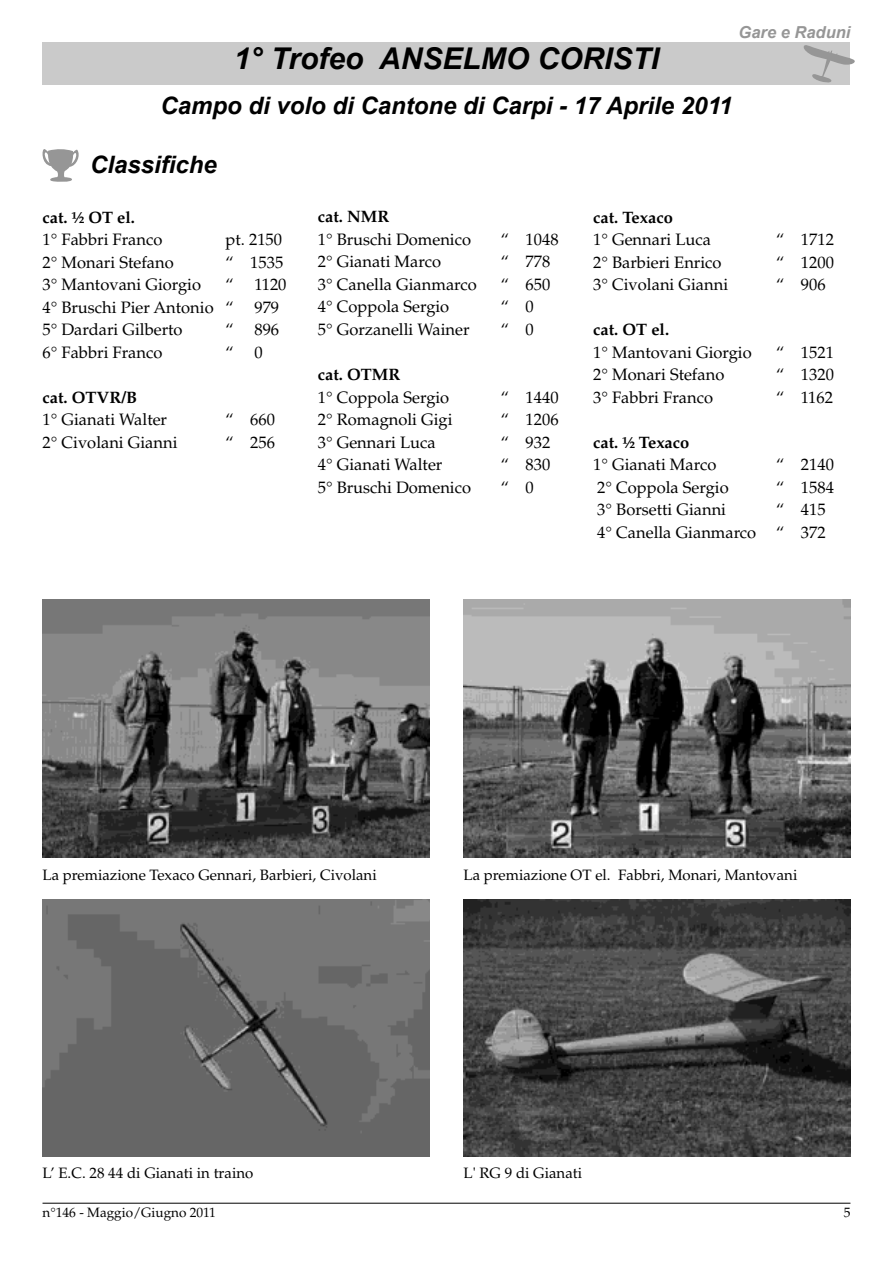
<style>
.page{position:relative;width:893px;height:1263px;background:#fff}
.page>*{position:absolute;margin:0;border:0;box-sizing:border-box;transform-origin:0 0}
.t1{font:italic 700 30px "Arial";color:#000}
.t2{font:italic 700 24px "Arial";color:#000}
.t3{font:16.5px/22.5px "Palatino";color:#000;text-align:right}
.t4{font:700 16.5px "Palatino";color:#000}
.t5{font:italic 700 16.5px "Arial";color:#969696}
.t6{font:15px "Palatino";color:#000}
.t7{font:13.5px "Palatino";color:#000}
</style>
<div class="page">
<div style="left:43px;top:43px;width:807px;height:42px;background:#cacaca"></div>
<hr style="left:43px;top:1203px;width:807px;height:1px;background:#000">
<svg style="left:803px;top:45px;width:52px;height:38px"></svg>
<img style="left:43px;top:899px;width:386px;height:258px">
<img style="left:43px;top:600px;width:386px;height:257px">
<img style="left:463px;top:600px;width:387px;height:257px">
<img style="left:463px;top:899px;width:387px;height:258px">
<svg style="left:42px;top:149px;width:37px;height:33px"></svg>
<p class="t5" style="left:739px;top:21px;width:113px">Gare e Raduni</p>
<h1 class="t1" style="left:234px;top:39px;width:427px">1° Trofeo ANSELMO CORISTI</h1>
<h2 class="t2" style="left:160px;top:90px;width:574px">Campo di volo di Cantone di Carpi - 17 Aprile 2011</h2>
<h2 class="t2" style="left:90px;top:149px;width:128px">Classifiche</h2>
<p class="t4" style="left:43px;top:208px;width:94px">cat. ½ OT el.</p>
<p class="t3" style="left:43px;top:229px;width:121px">1° Fabbri Franco</p>
<p class="t3" style="left:226px;top:229px;width:58px">pt. 2150</p>
<p class="t3" style="left:43px;top:251px;width:133px">2° Monari Stefano</p>
<p class="t3" style="left:226px;top:251px;width:59px">“ 1535</p>
<p class="t3" style="left:43px;top:274px;width:160px">3° Mantovani Giorgio</p>
<p class="t3" style="left:226px;top:274px;width:10px">“</p>
<p class="t3" style="left:254px;top:274px;width:34px">1120</p>
<p class="t3" style="left:43px;top:296px;width:193px">4° Bruschi Pier Antonio “</p>
<p class="t3" style="left:254px;top:296px;width:26px">979</p>
<p class="t3" style="left:43px;top:319px;width:142px">5° Dardari Gilberto</p>
<p class="t3" style="left:226px;top:319px;width:10px">“</p>
<p class="t3" style="left:254px;top:319px;width:26px">896</p>
<p class="t3" style="left:43px;top:341px;width:121px">6° Fabbri Franco</p>
<p class="t3" style="left:226px;top:341px;width:10px">“</p>
<p class="t3" style="left:254px;top:341px;width:10px">0</p>
<p class="t4" style="left:43px;top:388px;width:96px">cat. OTVR/B</p>
<p class="t3" style="left:43px;top:409px;width:126px">1° Gianati Walter</p>
<p class="t3" style="left:226px;top:409px;width:51px">“ 660</p>
<p class="t3" style="left:43px;top:431px;width:137px">2° Civolani Gianni</p>
<p class="t3" style="left:226px;top:431px;width:51px">“ 256</p>
<p class="t4" style="left:318px;top:207px;width:73px">cat. NMR</p>
<p class="t3" style="left:318px;top:228px;width:155px">1° Bruschi Domenico</p>
<p class="t3" style="left:501px;top:228px;width:59px">“ 1048</p>
<p class="t3" style="left:318px;top:251px;width:125px">2° Gianati Marco</p>
<p class="t3" style="left:501px;top:251px;width:51px">“ 778</p>
<p class="t3" style="left:318px;top:273px;width:161px">3° Canella Gianmarco</p>
<p class="t3" style="left:501px;top:273px;width:51px">“ 650</p>
<p class="t3" style="left:318px;top:296px;width:133px">4° Coppola Sergio</p>
<p class="t3" style="left:501px;top:296px;width:34px">“ 0</p>
<p class="t3" style="left:318px;top:318px;width:153px">5° Gorzanelli Wainer</p>
<p class="t3" style="left:501px;top:318px;width:34px">“ 0</p>
<p class="t4" style="left:318px;top:365px;width:84px">cat. OTMR</p>
<p class="t3" style="left:318px;top:386px;width:133px">1° Coppola Sergio</p>
<p class="t3" style="left:501px;top:386px;width:59px">“ 1440</p>
<p class="t3" style="left:318px;top:408px;width:136px">2° Romagnoli Gigi</p>
<p class="t3" style="left:501px;top:408px;width:59px">“ 1206</p>
<p class="t3" style="left:318px;top:431px;width:119px">3° Gennari Luca</p>
<p class="t3" style="left:501px;top:431px;width:51px">“ 932</p>
<p class="t3" style="left:318px;top:453px;width:126px">4° Gianati Walter</p>
<p class="t3" style="left:501px;top:453px;width:51px">“ 830</p>
<p class="t3" style="left:318px;top:476px;width:155px">5° Bruschi Domenico</p>
<p class="t3" style="left:501px;top:476px;width:34px">“ 0</p>
<p class="t4" style="left:593px;top:207px;width:81px">cat. Texaco</p>
<p class="t3" style="left:593px;top:228px;width:119px">1° Gennari Luca</p>
<p class="t3" style="left:776px;top:228px;width:59px">“ 1712</p>
<p class="t3" style="left:593px;top:251px;width:130px">2° Barbieri Enrico</p>
<p class="t3" style="left:776px;top:251px;width:59px">“ 1200</p>
<p class="t3" style="left:593px;top:273px;width:137px">3° Civolani Gianni</p>
<p class="t3" style="left:776px;top:273px;width:51px">“ 906</p>
<p class="t4" style="left:593px;top:320px;width:78px">cat. OT el.</p>
<p class="t3" style="left:593px;top:341px;width:160px">1° Mantovani Giorgio</p>
<p class="t3" style="left:776px;top:341px;width:59px">“ 1521</p>
<p class="t3" style="left:593px;top:363px;width:133px">2° Monari Stefano</p>
<p class="t3" style="left:776px;top:363px;width:59px">“ 1320</p>
<p class="t3" style="left:593px;top:386px;width:121px">3° Fabbri Franco</p>
<p class="t3" style="left:776px;top:386px;width:58px">“ 1162</p>
<p class="t4" style="left:593px;top:432px;width:98px">cat. ½ Texaco</p>
<p class="t3" style="left:593px;top:453px;width:125px">1° Gianati Marco</p>
<p class="t3" style="left:776px;top:453px;width:59px">“ 2140</p>
<p class="t3" style="left:597px;top:476px;width:133px">2° Coppola Sergio</p>
<p class="t3" style="left:776px;top:476px;width:59px">“ 1584</p>
<p class="t3" style="left:597px;top:498px;width:130px">3° Borsetti Gianni</p>
<p class="t3" style="left:597px;top:498px;width:230px">“ 415<br>4° Canella Gianmarco “ 372</p>
<p class="t6" style="left:43px;top:866px;width:336px">La premiazione Texaco Gennari, Barbieri, Civolani</p>
<p class="t6" style="left:463px;top:866px;width:335px">La premiazione OT el. Fabbri, Monari, Mantovani</p>
<p class="t6" style="left:43px;top:1164px;width:212px">L’ E.C. 28 44 di Gianati in traino</p>
<p class="t6" style="left:463px;top:1164px;width:120px">L' RG 9 di Gianati</p>
<p class="t7" style="left:43px;top:1205px;width:175px">n°146 - Maggio/Giugno 2011</p>
<p class="t7" style="left:844px;top:1205px;width:8px">5</p>
</div>
